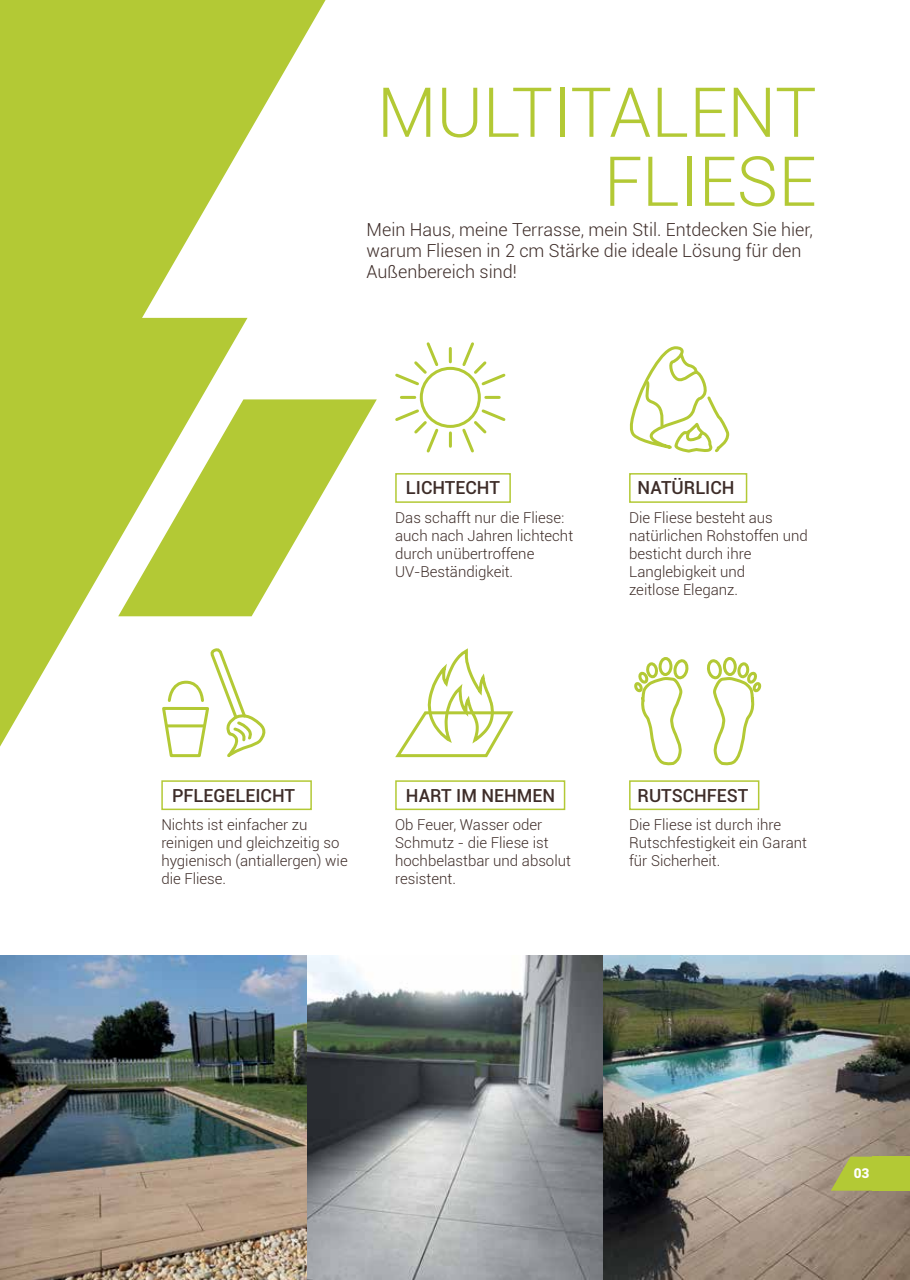
<style>
.page{position:relative;width:910px;height:1280px;background:#fff}
.page>*{position:absolute;margin:0;border:0;box-sizing:border-box;transform-origin:0 0}
.t1{font:300 69px/69px "Roboto";color:#b3c935;text-align:right}
.t2{font:300 18px/21px "Roboto";color:#3e2d29}
.t3{font:500 18px "Roboto";color:#3e2d29}
.t4{font:300 15px/18px "Roboto";color:#3e2d29}
.t5{font:900 13.5px "Roboto";color:#fff}
</style>
<div class="page">
<img style="left:0;top:956px;width:910px;height:324px">
<svg style="left:0;top:0;width:326px;height:319px;fill:#b3c935"></svg>
<svg style="left:0;top:318px;width:247px;height:429px;fill:#b3c935"></svg>
<svg style="left:118px;top:399px;width:259px;height:217px;fill:#b3c935"></svg>
<svg style="left:831px;top:1157px;width:41px;height:34px"></svg>
<div style="left:872px;top:1157px;width:38px;height:34px;background:#b3c935"></div>
<div style="left:629px;top:473px;width:118px;height:30px;border:2px solid #b3c935"></div>
<div style="left:420px;top:367px;width:61px;height:61px;border:3px solid #b3c935;border-radius:50%"></div>
<hr style="left:449px;top:348px;width:3px;height:14px;background:#b3c935">
<svg style="left:449px;top:433px;width:3px;height:13px"></svg>
<hr style="left:401px;top:396px;width:14px;height:3px;background:#b3c935">
<svg style="left:486px;top:396px;width:13px;height:3px"></svg>
<svg style="left:395px;top:342px;width:46px;height:46px"></svg>
<svg style="left:460px;top:407px;width:46px;height:46px"></svg>
<svg style="left:460px;top:342px;width:46px;height:46px"></svg>
<svg style="left:395px;top:407px;width:46px;height:46px"></svg>
<svg style="left:160px;top:648px;width:106px;height:110px"></svg>
<svg style="left:629px;top:346px;width:99px;height:107px"></svg>
<div style="left:395px;top:473px;width:116px;height:30px;border:2px solid #b3c935"></div>
<div style="left:161px;top:780px;width:151px;height:30px;border:2px solid #b3c935"></div>
<div style="left:395px;top:780px;width:170px;height:30px;border:2px solid #b3c935"></div>
<div style="left:629px;top:780px;width:130px;height:30px;border:2px solid #b3c935"></div>
<div style="left:723px;top:657px;width:14px;height:19px;border:3px solid #b3c935;border-radius:50%"></div>
<svg style="left:707px;top:659px;width:55px;height:107px"></svg>
<div style="left:658px;top:657px;width:15px;height:19px;border:3px solid #b3c935;border-radius:50%"></div>
<svg style="left:634px;top:659px;width:55px;height:107px"></svg>
<svg style="left:395px;top:648px;width:119px;height:110px"></svg>
<h1 class="t1" style="left:377px;top:75px;width:441px">MULTITALENT<br>FLIESE</h1>
<p class="t2" style="left:367px;top:219px;width:448px">Mein Haus, meine Terrasse, mein Stil. Entdecken Sie hier, warum Fliesen in 2 cm Stärke die ideale Lösung für den<br>Außenbereich sind!</p>
<p class="t3" style="left:406px;top:475px;width:95px">LICHTECHT</p>
<p class="t3" style="left:638px;top:475px;width:99px">NATÜRLICH</p>
<p class="t4" style="left:395px;top:508px;width:179px">Das schafft nur die Fliese: auch nach Jahren lichtecht durch unübertroffene<br>UV-Beständigkeit.</p>
<p class="t4" style="left:629px;top:508px;width:180px">Die Fliese besteht aus natürlichen Rohstoffen und besticht durch ihre<br>Langlebigkeit und<br>zeitlose Eleganz.</p>
<p class="t3" style="left:172px;top:783px;width:124px">PFLEGELEICHT</p>
<p class="t4" style="left:161px;top:815px;width:188px">Nichts ist einfacher zu reinigen und gleichzeitig so hygienisch (antiallergen) wie die Fliese.</p>
<p class="t3" style="left:406px;top:783px;width:151px">HART IM NEHMEN</p>
<p class="t4" style="left:395px;top:815px;width:177px">Ob Feuer, Wasser oder<br>Schmutz - die Fliese ist hochbelastbar und absolut resistent.</p>
<p class="t3" style="left:638px;top:783px;width:112px">RUTSCHFEST</p>
<p class="t4" style="left:629px;top:815px;width:179px">Die Fliese ist durch ihre<br>Rutschfestigkeit ein Garant für Sicherheit.</p>
<p class="t5" style="left:854px;top:1163px;width:17px">03</p>
</div>
